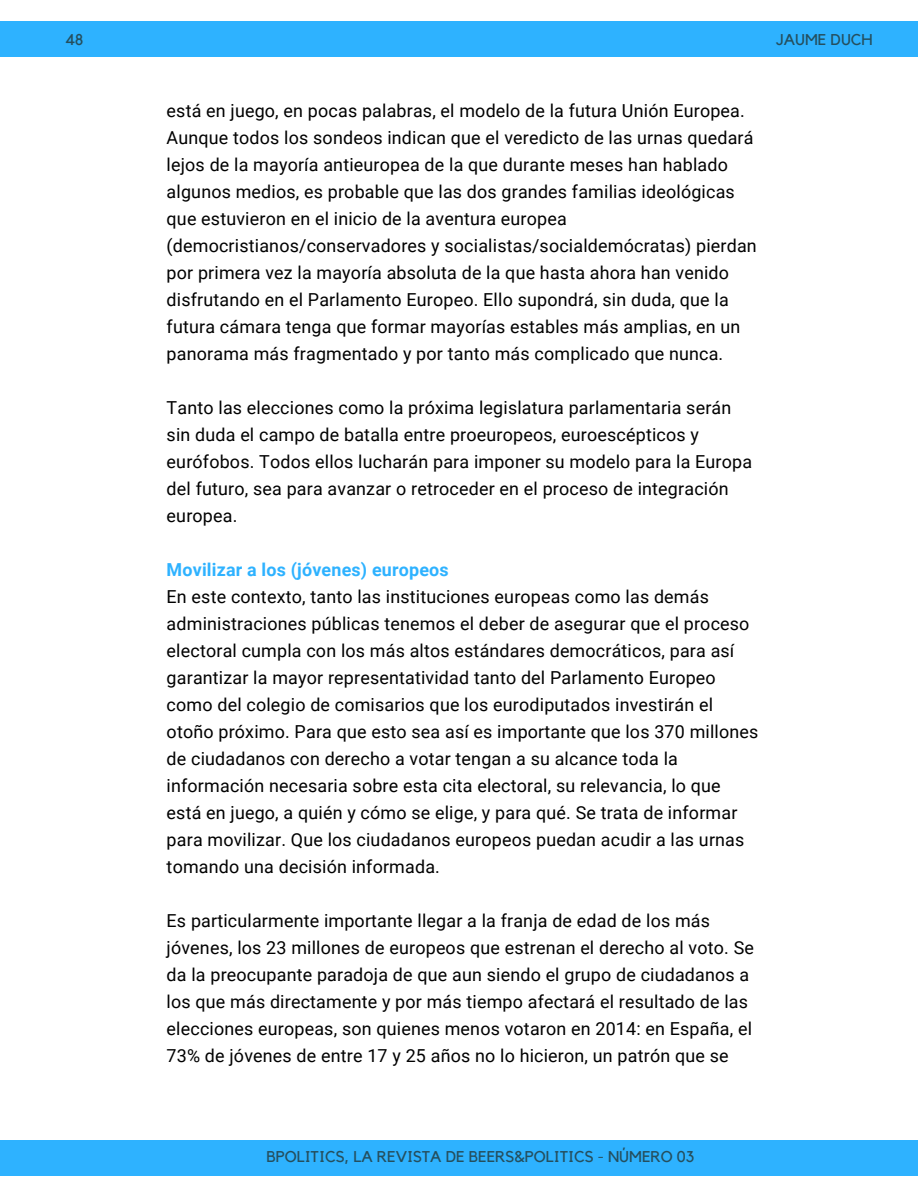
<style>
.page{position:relative;width:918px;height:1188px;background:#fff}
.page>*{position:absolute;margin:0;border:0;box-sizing:border-box;transform-origin:0 0}
.t1{font:17.85px/27px "Roboto";letter-spacing:.01em;color:#000}
.t2{font:700 17.85px "Roboto";letter-spacing:.01em;color:#2eb2ff}
.t3{font:15.6px "Kollektif";color:#254f5e}
</style>
<div class="page">
<div style="left:0;top:21px;width:918px;height:35px;background:#2eb2ff"></div>
<div style="left:0;top:1140px;width:918px;height:35px;background:#2eb2ff"></div>
<p class="t3" style="left:65px;top:33px;width:20px">48</p>
<p class="t3" style="left:776px;top:32px;width:98px">JAUME DUCH</p>
<p class="t1" style="left:167px;top:97px;width:592px">está en juego, en pocas palabras, el modelo de la futura Unión Europea.<br>Aunque todos los sondeos indican que el veredicto de las urnas quedará lejos de la mayoría antieuropea de la que durante meses han hablado algunos medios, es probable que las dos grandes familias ideológicas que estuvieron en el inicio de la aventura europea (democristianos/conservadores y socialistas/socialdemócratas) pierdan por primera vez la mayoría absoluta de la que hasta ahora han venido disfrutando en el Parlamento Europeo. Ello supondrá, sin duda, que la futura cámara tenga que formar mayorías estables más amplias, en un panorama más fragmentado y por tanto más complicado que nunca.</p>
<p class="t1" style="left:167px;top:394px;width:587px">Tanto las elecciones como la próxima legislatura parlamentaria serán sin duda el campo de batalla entre proeuropeos, euroescépticos y eurófobos. Todos ellos lucharán para imponer su modelo para la Europa del futuro, sea para avanzar o retroceder en el proceso de integración europea.</p>
<p class="t2" style="left:167px;top:559px;width:284px">Movilizar a los (jóvenes) europeos</p>
<p class="t1" style="left:167px;top:583px;width:593px">En este contexto, tanto las instituciones europeas como las demás administraciones públicas tenemos el deber de asegurar que el proceso electoral cumpla con los más altos estándares democráticos, para así garantizar la mayor representatividad tanto del Parlamento Europeo como del colegio de comisarios que los eurodiputados investirán el otoño próximo. Para que esto sea así es importante que los 370 millones de ciudadanos con derecho a votar tengan a su alcance toda la información necesaria sobre esta cita electoral, su relevancia, lo que está en juego, a quién y cómo se elige, y para qué. Se trata de informar para movilizar. Que los ciudadanos europeos puedan acudir a las urnas tomando una decisión informada.</p>
<p class="t1" style="left:167px;top:907px;width:589px">Es particularmente importante llegar a la franja de edad de los más jóvenes, los 23 millones de europeos que estrenan el derecho al voto. Se da la preocupante paradoja de que aun siendo el grupo de ciudadanos a los que más directamente y por más tiempo afectará el resultado de las elecciones europeas, son quienes menos votaron en 2014: en España, el 73% de jóvenes de entre 17 y 25 años no lo hicieron, un patrón que se</p>
<p class="t3" style="left:267px;top:1149px;width:429px">BPOLITICS, LA REVISTA DE BEERS&amp;POLITICS - NÚMERO 03</p>
</div>
